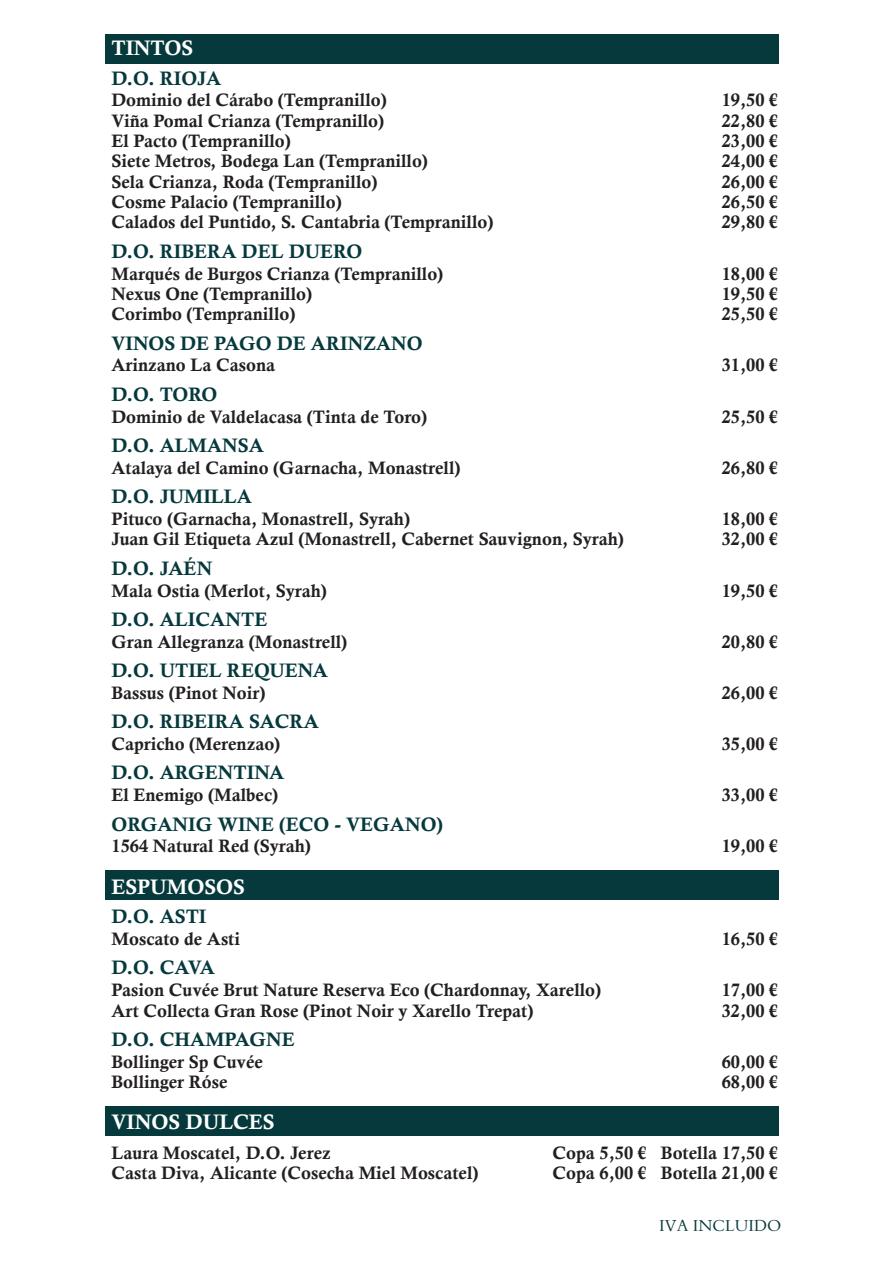
<style>
.page{position:relative;width:893px;height:1263px;background:#fff}
.page>*{position:absolute;margin:0;border:0;box-sizing:border-box;transform-origin:0 0}
.t1{font:21px "Calis MT Bol";color:#fff}
.t2{font:19.5px "Calis MT Bol";color:#06393c}
.t3{font:18px/20.4px "Calis MT Bol";color:#231f20}
.t4{font:17.25px "Traditional Arabic";color:#06393c}
</style>
<div class="page">
<div style="left:105px;top:34px;width:673px;height:30px;background:#06393c"></div>
<div style="left:105px;top:871px;width:673px;height:29px;background:#06393c"></div>
<div style="left:105px;top:1106px;width:673px;height:29px;background:#06393c"></div>
<p class="t1" style="left:111px;top:36px;width:83px">TINTOS</p>
<p class="t2" style="left:111px;top:67px;width:111px">D.O. RIOJA</p>
<p class="t3" style="left:111px;top:90px;width:383px">Dominio del Cárabo (Tempranillo)<br>Viña Pomal Crianza (Tempranillo)<br>El Pacto (Tempranillo)<br>Siete Metros, Bodega Lan (Tempranillo)<br>Sela Crianza, Roda (Tempranillo)<br>Cosme Palacio (Tempranillo)<br>Calados del Puntido, S. Cantabria (Tempranillo)</p>
<p class="t2" style="left:111px;top:240px;width:252px">D.O. RIBERA DEL DUERO</p>
<p class="t3" style="left:111px;top:263px;width:333px">Marqués de Burgos Crianza (Tempranillo)<br>Nexus One (Tempranillo)<br>Corimbo (Tempranillo)</p>
<p class="t2" style="left:111px;top:332px;width:313px">VINOS DE PAGO DE ARINZANO</p>
<p class="t3" style="left:111px;top:355px;width:165px">Arinzano La Casona</p>
<p class="t2" style="left:111px;top:383px;width:107px">D.O. TORO</p>
<p class="t3" style="left:111px;top:406px;width:317px">Dominio de Valdelacasa (Tinta de Toro)</p>
<p class="t2" style="left:111px;top:434px;width:154px">D.O. ALMANSA</p>
<p class="t3" style="left:111px;top:457px;width:350px">Atalaya del Camino (Garnacha, Monastrell)</p>
<p class="t2" style="left:111px;top:485px;width:142px">D.O. JUMILLA</p>
<p class="t3" style="left:111px;top:509px;width:514px">Pituco (Garnacha, Monastrell, Syrah)<br>Juan Gil Etiqueta Azul (Monastrell, Cabernet Sauvignon, Syrah)</p>
<p class="t2" style="left:111px;top:557px;width:102px">D.O. JAÉN</p>
<p class="t3" style="left:111px;top:580px;width:217px">Mala Ostia (Merlot, Syrah)</p>
<p class="t2" style="left:111px;top:608px;width:157px">D.O. ALICANTE</p>
<p class="t3" style="left:111px;top:631px;width:237px">Gran Allegranza (Monastrell)</p>
<p class="t2" style="left:111px;top:659px;width:218px">D.O. UTIEL REQUENA</p>
<p class="t3" style="left:111px;top:682px;width:155px">Bassus (Pinot Noir)</p>
<p class="t2" style="left:111px;top:710px;width:209px">D.O. RIBEIRA SACRA</p>
<p class="t3" style="left:111px;top:734px;width:170px">Capricho (Merenzao)</p>
<p class="t2" style="left:111px;top:762px;width:174px">D.O. ARGENTINA</p>
<p class="t3" style="left:111px;top:785px;width:168px">El Enemigo (Malbec)</p>
<p class="t2" style="left:111px;top:813px;width:333px">ORGANIG WINE (ECO - VEGANO)</p>
<p class="t3" style="left:111px;top:836px;width:201px">1564 Natural Red (Syrah)</p>
<p class="t1" style="left:111px;top:875px;width:135px">ESPUMOSOS</p>
<p class="t2" style="left:111px;top:905px;width:96px">D.O. ASTI</p>
<p class="t3" style="left:111px;top:929px;width:130px">Moscato de Asti</p>
<p class="t2" style="left:111px;top:956px;width:105px">D.O. CAVA</p>
<p class="t3" style="left:111px;top:980px;width:491px">Pasion Cuvée Brut Nature Reserva Eco (Chardonnay, Xarello)<br>Art Collecta Gran Rose (Pinot Noir y Xarello Trepat)</p>
<p class="t2" style="left:111px;top:1028px;width:185px">D.O. CHAMPAGNE</p>
<p class="t3" style="left:111px;top:1051px;width:153px">Bollinger Sp Cuvée<br>Bollinger Róse</p>
<p class="t1" style="left:111px;top:1110px;width:165px">VINOS DULCES</p>
<p class="t3" style="left:111px;top:1142px;width:368px">Laura Moscatel, D.O. Jerez<br>Casta Diva, Alicante (Cosecha Miel Moscatel)</p>
<p class="t3" style="left:722px;top:90px;width:58px;text-align:justify">19,50 € 22,80 € 23,00 € 24,00 € 26,00 € 26,50 € 29,80 €</p>
<p class="t3" style="left:722px;top:263px;width:58px;text-align:justify">18,00 € 19,50 € 25,50 €</p>
<p class="t3" style="left:722px;top:355px;width:58px">31,00 €</p>
<p class="t3" style="left:722px;top:406px;width:58px">25,50 €</p>
<p class="t3" style="left:722px;top:457px;width:58px">26,80 €</p>
<p class="t3" style="left:722px;top:509px;width:58px">18,00 €<br>32,00 €</p>
<p class="t3" style="left:722px;top:580px;width:58px">19,50 €</p>
<p class="t3" style="left:722px;top:631px;width:58px">20,80 €</p>
<p class="t3" style="left:722px;top:682px;width:58px">26,00 €</p>
<p class="t3" style="left:722px;top:734px;width:58px">35,00 €</p>
<p class="t3" style="left:722px;top:785px;width:58px">33,00 €</p>
<p class="t3" style="left:722px;top:836px;width:58px">19,00 €</p>
<p class="t3" style="left:722px;top:929px;width:58px">16,50 €</p>
<p class="t3" style="left:722px;top:980px;width:58px">17,00 €<br>32,00 €</p>
<p class="t3" style="left:722px;top:1051px;width:58px">60,00 €<br>68,00 €</p>
<p class="t3" style="left:553px;top:1142px;width:227px">Copa 5,50 € Botella 17,50 €<br>Copa 6,00 € Botella 21,00 €</p>
<p class="t4" style="left:659px;top:1215px;width:124px">IVA INCLUIDO</p>
</div>
